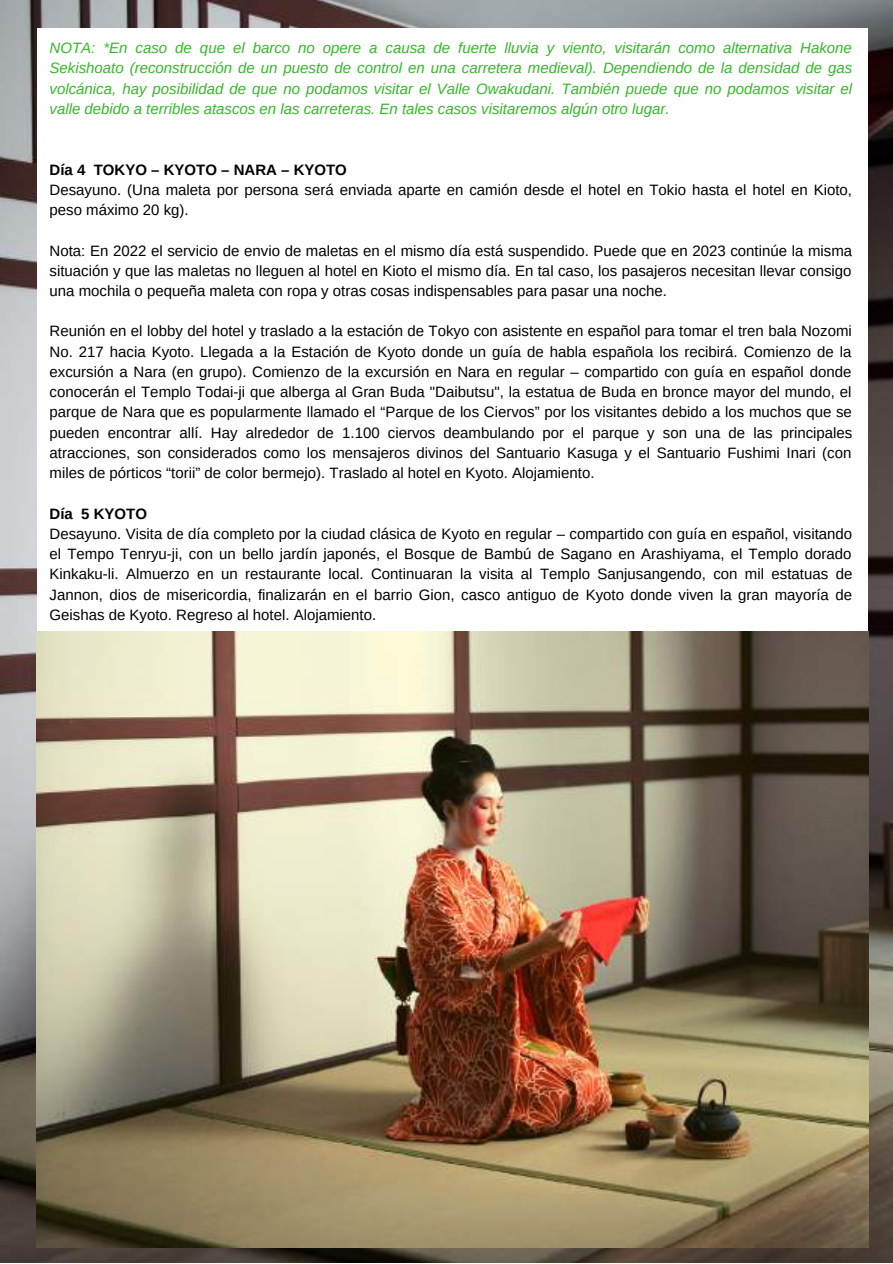
<style>
.page{position:relative;width:893px;height:1264px;background:#fff}
.page>*{position:absolute;margin:0;border:0;box-sizing:border-box;transform-origin:0 0}
.t1{font:15px/20.2px "Arimo";color:#000;text-align:justify}
.t2{font:italic 15px/20.2px "Arimo";color:#35b729;text-align:justify}
.t3{font:700 15px "Arimo";color:#000}
</style>
<div class="page">
<img style="left:0;top:0;width:892px;height:1262px">
<div style="left:37px;top:28px;width:830px;height:1217px;background:#fff"></div>
<img style="left:37px;top:631px;width:831px;height:616px">
<p class="t2" style="left:50px;top:38px;width:804px">NOTA: *En caso de que el barco no opere a causa de fuerte lluvia y viento, visitarán como alternativa Hakone Sekishoato (reconstrucción de un puesto de control en una carretera medieval). Dependiendo de la densidad de gas volcánica, hay posibilidad de que no podamos visitar el Valle Owakudani. También puede que no podamos visitar el valle debido a terribles atascos en las carreteras. En tales casos visitaremos algún otro lugar.</p>
<p class="t3" style="left:50px;top:161px;width:299px">Día 4 TOKYO – KYOTO – NARA – KYOTO</p>
<p class="t1" style="left:50px;top:179px;width:803px">Desayuno. (Una maleta por persona será enviada aparte en camión desde el hotel en Tokio hasta el hotel en Kioto, peso máximo 20 kg).</p>
<p class="t1" style="left:50px;top:240px;width:804px">Nota: En 2022 el servicio de envio de maletas en el mismo día está suspendido. Puede que en 2023 continúe la misma situación y que las maletas no lleguen al hotel en Kioto el mismo día. En tal caso, los pasajeros necesitan llevar consigo una mochila o pequeña maleta con ropa y otras cosas indispensables para pasar una noche.</p>
<p class="t1" style="left:50px;top:321px;width:804px">Reunión en el lobby del hotel y traslado a la estación de Tokyo con asistente en español para tomar el tren bala Nozomi No. 217 hacia Kyoto. Llegada a la Estación de Kyoto donde un guía de habla española los recibirá. Comienzo de la excursión a Nara (en grupo). Comienzo de la excursión en Nara en regular – compartido con guía en español donde conocerán el Templo Todai-ji que alberga al Gran Buda "Daibutsu", la estatua de Buda en bronce mayor del mundo, el parque de Nara que es popularmente llamado el “Parque de los Ciervos” por los visitantes debido a los muchos que se pueden encontrar allí. Hay alrededor de 1.100 ciervos deambulando por el parque y son una de las principales atracciones, son considerados como los mensajeros divinos del Santuario Kasuga y el Santuario Fushimi Inari (con miles de pórticos “torii” de color bermejo). Traslado al hotel en Kyoto. Alojamiento.</p>
<p class="t3" style="left:50px;top:505px;width:99px">Día 5 KYOTO</p>
<p class="t1" style="left:50px;top:523px;width:804px">Desayuno. Visita de día completo por la ciudad clásica de Kyoto en regular – compartido con guía en español, visitando el Tempo Tenryu-ji, con un bello jardín japonés, el Bosque de Bambú de Sagano en Arashiyama, el Templo dorado Kinkaku-li. Almuerzo en un restaurante local. Continuaran la visita al Templo Sanjusangendo, con mil estatuas de Jannon, dios de misericordia, finalizarán en el barrio Gion, casco antiguo de Kyoto donde viven la gran mayoría de Geishas de Kyoto. Regreso al hotel. Alojamiento.</p>
</div>
